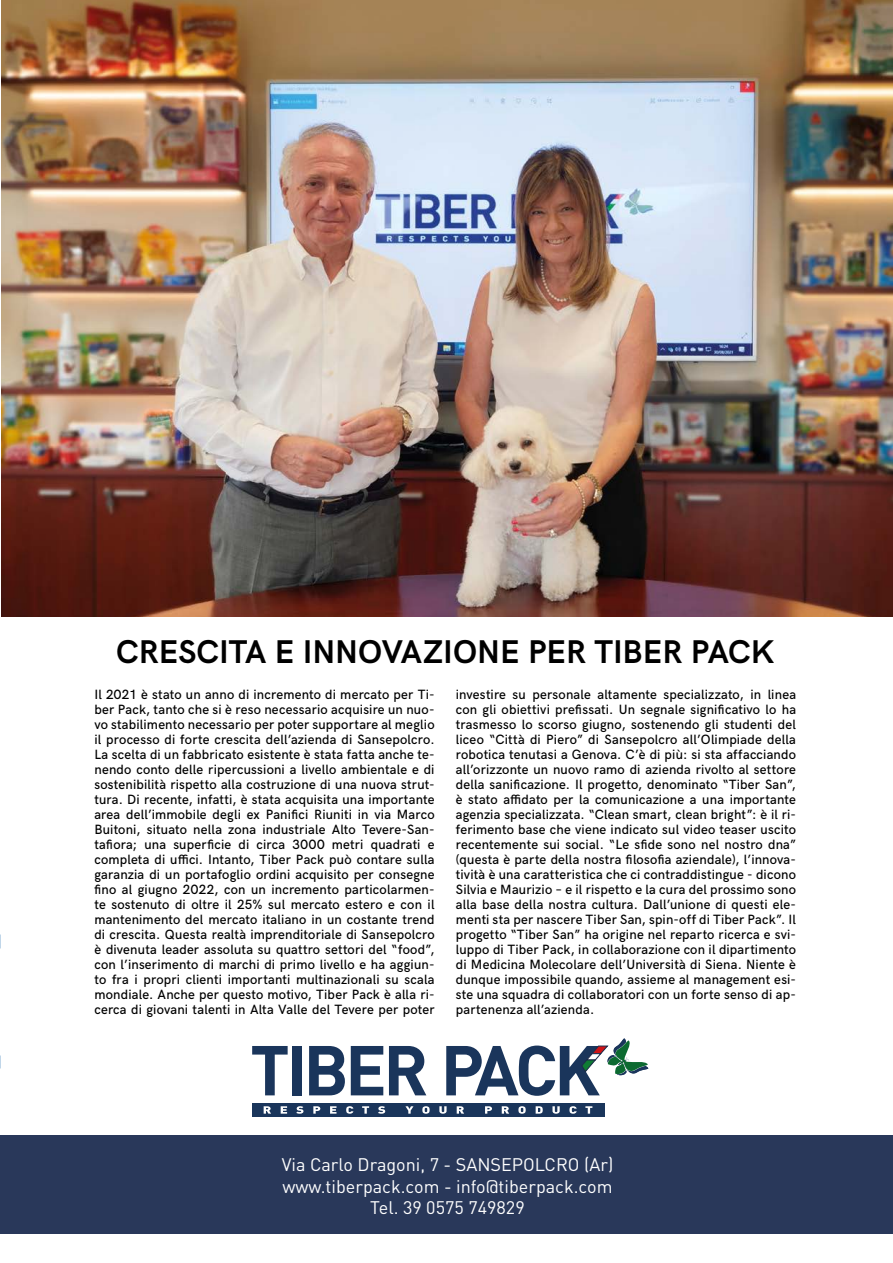
<style>
.page{position:relative;width:893px;height:1263px;background:#fff}
.page>*{position:absolute;margin:0;border:0;box-sizing:border-box;transform-origin:0 0}
.t1{font:700 33px "HK Grotesk";color:#000}
.t2{font:18px/21.6px "DIN";color:#fff;text-align:center}
.t3{font:500 13.5px/15px "HK Grotesk";letter-spacing:.015em;color:#000;text-align:justify}
</style>
<div class="page">
<hr style="left:0;top:942px;width:1px;height:120px;background:#005ba8">
<div style="left:252px;top:1103px;width:353px;height:13px;background:#1a355b"></div>
<svg style="left:264px;top:1106px;width:7px;height:8px"></svg>
<svg style="left:281px;top:1106px;width:6px;height:8px"></svg>
<svg style="left:296px;top:1106px;width:7px;height:8px"></svg>
<svg style="left:313px;top:1106px;width:7px;height:8px"></svg>
<svg style="left:330px;top:1106px;width:6px;height:8px"></svg>
<svg style="left:346px;top:1106px;width:7px;height:8px"></svg>
<svg style="left:362px;top:1106px;width:7px;height:8px"></svg>
<svg style="left:378px;top:1106px;width:7px;height:8px"></svg>
<svg style="left:405px;top:1106px;width:8px;height:8px"></svg>
<svg style="left:422px;top:1106px;width:8px;height:8px"></svg>
<svg style="left:439px;top:1106px;width:8px;height:8px"></svg>
<svg style="left:457px;top:1106px;width:7px;height:8px"></svg>
<svg style="left:485px;top:1106px;width:7px;height:8px"></svg>
<svg style="left:502px;top:1106px;width:7px;height:8px"></svg>
<svg style="left:518px;top:1106px;width:8px;height:8px"></svg>
<svg style="left:536px;top:1106px;width:7px;height:8px"></svg>
<svg style="left:552px;top:1106px;width:8px;height:8px"></svg>
<svg style="left:569px;top:1106px;width:8px;height:8px"></svg>
<svg style="left:585px;top:1106px;width:7px;height:8px"></svg>
<svg style="left:252px;top:1046px;width:36px;height:49px"></svg>
<div style="left:292px;top:1046px;width:10px;height:49px;background:#1a355b"></div>
<svg style="left:309px;top:1046px;width:36px;height:49px"></svg>
<svg style="left:351px;top:1046px;width:32px;height:49px"></svg>
<svg style="left:389px;top:1046px;width:37px;height:49px"></svg>
<svg style="left:446px;top:1038px;width:202px;height:58px"></svg>
<div style="left:0;top:1135px;width:893px;height:99px;background:#29385a"></div>
<img style="left:1px;top:0;width:892px;height:617px">
<h1 class="t1" style="left:116px;top:627px;width:660px">CRESCITA E INNOVAZIONE PER TIBER PACK</h1>
<p class="t3" style="left:94px;top:686px;width:342px">Il 2021 è stato un anno di incremento di mercato per Ti&shy;ber Pack, tanto che si è reso necessario acquisire un nuo&shy;vo stabilimento necessario per poter supportare al meglio il processo di forte crescita dell’azienda di Sansepolcro.<br>La scelta di un fabbricato esistente è stata fatta anche te&shy;nendo conto delle ripercussioni a livello ambientale e di sostenibilità rispetto alla costruzione di una nuova strut&shy;tura. Di recente, infatti, è stata acquisita una importante area dell’immobile degli ex Panifici Riuniti in via Marco Buitoni, situato nella zona industriale Alto Tevere-San&shy;tafiora; una superficie di circa 3000 metri quadrati e completa di uffici. Intanto, Tiber Pack può contare sulla garanzia di un portafoglio ordini acquisito per consegne fino al giugno 2022, con un incremento particolarmen&shy;te sostenuto di oltre il 25% sul mercato estero e con il mantenimento del mercato italiano in un costante trend di crescita. Questa realtà imprenditoriale di Sansepolcro è divenuta leader assoluta su quattro settori del “food”, con l’inserimento di marchi di primo livello e ha aggiun&shy;to fra i propri clienti importanti multinazionali su scala mondiale. Anche per questo motivo, Tiber Pack è alla ri&shy;cerca di giovani talenti in Alta Valle del Tevere per poter</p>
<p class="t3" style="left:456px;top:686px;width:342px">investire su personale altamente specializzato, in linea con gli obiettivi prefissati. Un segnale significativo lo ha trasmesso lo scorso giugno, sostenendo gli studenti del liceo “Città di Piero” di Sansepolcro all’Olimpiade della robotica tenutasi a Genova. C’è di più: si sta affacciando all’orizzonte un nuovo ramo di azienda rivolto al settore della sanificazione. Il progetto, denominato “Tiber San”, è stato affidato per la comunicazione a una importante agenzia specializzata. “Clean smart, clean bright”: è il ri&shy;ferimento base che viene indicato sul video teaser uscito recentemente sui social. “Le sfide sono nel nostro dna” (questa è parte della nostra filosofia aziendale), l’innova&shy;tività è una caratteristica che ci contraddistingue - dicono Silvia e Maurizio – e il rispetto e la cura del prossimo sono alla base della nostra cultura. Dall’unione di questi ele&shy;menti sta per nascere Tiber San, spin-off di Tiber Pack”. Il progetto “Tiber San” ha origine nel reparto ricerca e svi&shy;luppo di Tiber Pack, in collaborazione con il dipartimento di Medicina Molecolare dell’Università di Siena. Niente è dunque impossibile quando, assieme al management esi&shy;ste una squadra di collaboratori con un forte senso di ap&shy;partenenza all’azienda.</p>
<h2 class="t2" style="left:282px;top:1153px;width:333px">Via Carlo Dragoni, 7 - SANSEPOLCRO (Ar) www.tiberpack.com - info@tiberpack.com<br>Tel. 39 0575 749829</h2>
</div>
